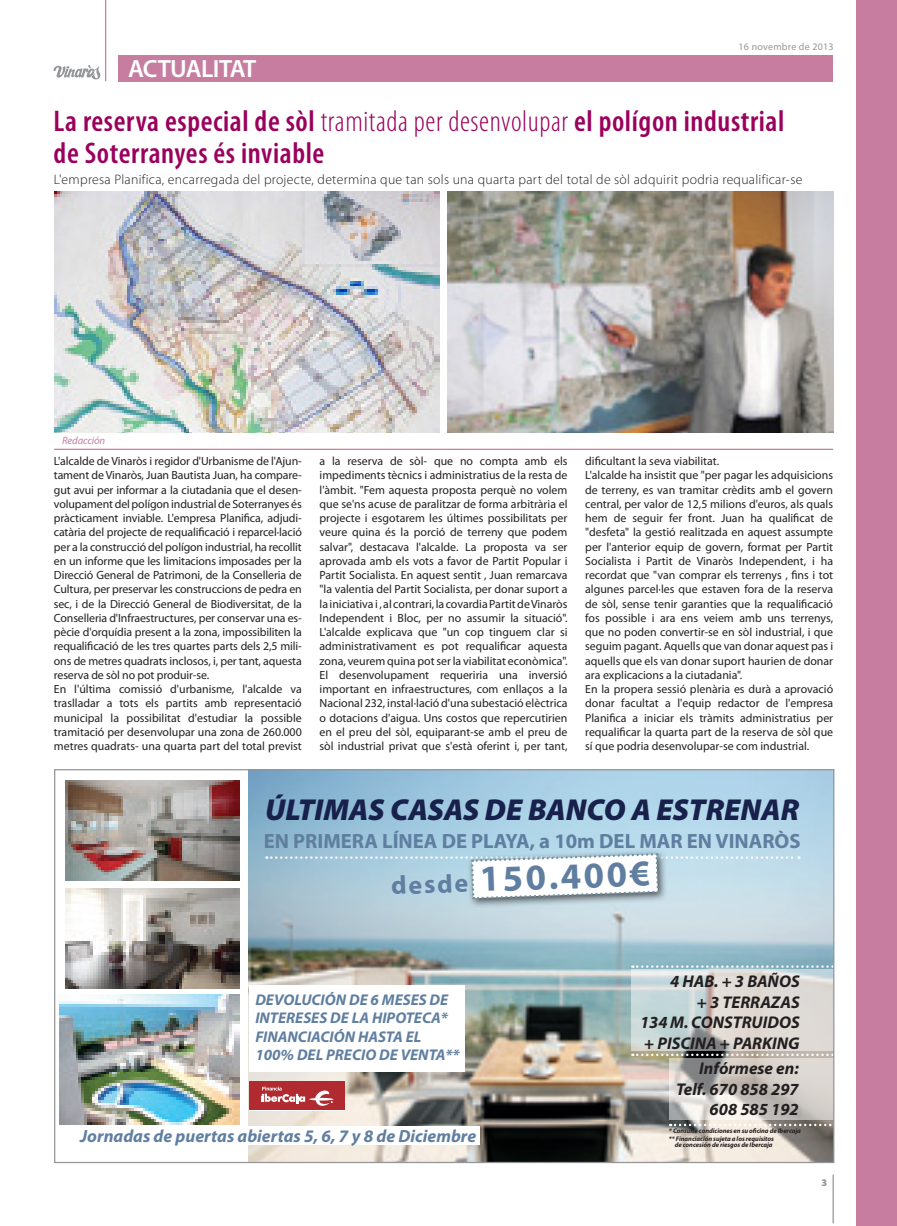
<style>
.page{position:relative;width:897px;height:1226px;background:#fff}
.page>*{position:absolute;margin:0;border:0;box-sizing:border-box;transform-origin:0 0}
.t1{font:700 36.75px "Myriad Pro";color:#5f7ea0}
.t2{font:italic 900 30.38px "Myriad Pro";color:#18204c}
.t3{font:600 condensed 30px/32.5px "Myriad Pro";letter-spacing:.02em;color:#9a015c}
.t4{font:600 25px "Myriad Pro";letter-spacing:-.02em;color:#fff}
.t5{font:700 20.62px "Myriad Pro";color:#5f7ea0}
.t6{font:italic 700 17.62px "Myriad Pro";color:#5f7ea0}
.t7{font:italic 700 17px/20.4px "Myriad Pro";color:#231f20;text-align:right}
.t8{font:italic 700 15.62px/18.4px "Myriad Pro";color:#5f7ea0}
.t9{font:300 13.75px "Myriad Pro";letter-spacing:.02em;color:#231f20}
.t10{font:11.88px/14.2px "Myriad Pro";color:#231f20}
.t11{font:italic 10.62px "Myriad Pro";letter-spacing:-.01em;color:#c77da0}
.t12{font:10px "Myriad Pro";letter-spacing:.025em;color:#939598}
.t13{font:900 10px "Myriad Pro";color:#939598}
.t14{font:italic 700 6.62px/8px "Myriad Pro";letter-spacing:-.01em;color:#231f20}
.s1{font-weight:300}
.s2{font-size:25.88px}
</style>
<div class="page">
<hr style="left:832px;top:1175px;width:1px;height:48px;background:#939598">
<hr style="left:105px;top:0;width:1px;height:81px;background:#c77da0">
<svg style="left:53px;top:65px;width:47px;height:15px"></svg>
<div style="left:119px;top:55px;width:714px;height:26px;background:#c77da0"></div>
<div style="left:856px;top:0;width:40px;height:1226px;background:#c77da0"></div>
<hr style="left:54px;top:449px;width:779px;height:1px;background:#c77da0">
<img style="left:55px;top:191px;width:385px;height:242px">
<img style="left:447px;top:191px;width:386px;height:242px">
<img style="left:249px;top:771px;width:583px;height:390px">
<svg style="left:669px;top:1059px;width:163px;height:61px;background:#cbc7c3"></svg>
<svg style="left:670px;top:1124px;width:162px;height:2px"></svg>
<svg style="left:631px;top:970px;width:201px;height:81px;background:#d3d5d2"></svg>
<div style="left:55px;top:1126px;width:424px;height:19px;background:#fff"></div>
<img style="left:59px;top:995px;width:181px;height:129px">
<img style="left:65px;top:781px;width:175px;height:100px">
<img style="left:65px;top:889px;width:175px;height:99px">
<div style="left:465px;top:848px;width:202px;height:60px;background:#231f20;opacity:.75"></div>
<svg style="left:266px;top:852px;width:533px;height:48px"></svg>
<svg style="left:632px;top:965px;width:200px;height:3px"></svg>
<svg style="left:632px;top:1054px;width:200px;height:2px"></svg>
<div style="left:249px;top:985px;width:215px;height:87px;background:#fff"></div>
<div style="left:249px;top:1081px;width:95px;height:29px;background:#b12a2f"></div>
<svg style="left:261px;top:1087px;width:44px;height:17px"></svg>
<svg style="left:315px;top:1090px;width:18px;height:16px"></svg>
<hr style="left:309px;top:1098px;width:24px;height:3px;background:#fff;border-radius:50%">
<h3 class="t4" style="left:128px;top:53px;width:130px">ACTUALITAT</h3>
<p class="t12" style="left:738px;top:41px;width:97px">16 novembre de 2013</p>
<h3 class="t3" style="left:54px;top:104px;width:732px">La reserva especial de sòl <span class="s1">tramitada per desenvolupar</span> el polígon industrial de Soterranyes és inviable</h3>
<p class="t9" style="left:54px;top:171px;width:750px">L'empresa Planifica, encarregada del projecte, determina que tan sols una quarta part del total de sòl adquirit podria requalificar-se</p>
<p class="t11" style="left:62px;top:434px;width:45px">Redacción</p>
<p class="t10" style="left:54px;top:454px;width:249px">L'alcalde de Vinaròs i regidor d'Urbanisme de l'Ajun&shy;tament de Vinaròs, Juan Bautista Juan, ha compare&shy;gut avui per informar a la ciutadania que el desen&shy;volupament del polígon industrial de Soterranyes és pràcticament inviable. L'empresa Planifica, adjudi&shy;catària del projecte de requalificació i reparcel·lació per a la construcció del polígon industrial, ha recollit en un informe que les limitacions imposades per la Direcció General de Patrimoni, de la Conselleria de Cultura, per preservar les construccions de pedra en sec, i de la Direcció General de Biodiversitat, de la Conselleria d'Infraestructures, per conservar una es&shy;pècie d'orquídia present a la zona, impossibiliten la requalificació de les tres quartes parts dels 2,5 mili&shy;ons de metres quadrats inclosos, i, per tant, aquesta reserva de sòl no pot produir-se.<br>En l'última comissió d'urbanisme, l'alcalde va traslladar a tots els partits amb representació municipal la possibilitat d'estudiar la possible tramitació per desenvolupar una zona de 260.000 metres quadrats- una quarta part del total previst</p>
<p class="t10" style="left:319px;top:454px;width:249px;text-align:justify">a la reserva de sòl- que no compta amb els impediments tècnics i administratius de la resta de l'àmbit. "Fem aquesta proposta perquè no volem que se'ns acuse de paralitzar de forma arbitrària el projecte i esgotarem les últimes possibilitats per veure quina és la porció de terreny que podem salvar", destacava l'alcalde. La proposta va ser aprovada amb els vots a favor de Partit Popular i Partit Socialista. En aquest sentit , Juan remarcava "la valentia del Partit Socialista, per donar suport a la iniciativa i , al contrari, la covardia Partit de Vinaròs Independent i Bloc, per no assumir la situació".<br>L'alcalde explicava que "un cop tinguem clar si administrativament es pot requalificar aquesta zona, veurem quina pot ser la viabilitat econòmica".<br>El desenvolupament requeriria una inversió important en infraestructures, com enllaços a la Nacional 232, instal·lació d'una subestació elèctrica o dotacions d'aigua. Uns costos que repercutirien en el preu del sòl, equiparant-se amb el preu de sòl industrial privat que s'està oferint i, per tant,</p>
<p class="t10" style="left:585px;top:454px;width:249px">dificultant la seva viabilitat.<br>L'alcalde ha insistit que "per pagar les adquisicions de terreny, es van tramitar crèdits amb el govern central, per valor de 12,5 milions d'euros, als quals hem de seguir fer front. Juan ha qualificat de "desfeta" la gestió realitzada en aquest assumpte per l'anterior equip de govern, format per Partit Socialista i Partit de Vinaròs Independent, i ha recordat que "van comprar els terrenys , fins i tot algunes parcel·les que estaven fora de la reserva de sòl, sense tenir garanties que la requalificació fos possible i ara ens veiem amb uns terrenys, que no poden convertir-se en sòl industrial, i que seguim pagant. Aquells que van donar aquest pas i aquells que els van donar suport haurien de donar ara explicacions a la ciutadania".<br>En la propera sessió plenària es durà a aprovació donar facultat a l'equip redactor de l'empresa Planifica a iniciar els tràmits administratius per requalificar la quarta part de la reserva de sòl que sí que podria desenvolupar-se com industrial.</p>
<h2 class="t2" style="left:265px;top:790px;width:535px">ÚLTIMAS CASAS DE BANCO A ESTRENAR</h2>
<h3 class="t5" style="left:264px;top:828px;width:538px">EN PRIMERA LÍNEA DE PLAYA, a 10m DEL MAR EN VINARÒS</h3>
<h1 class="t1" style="left:390px;top:858px;width:260px;rotate:-2deg"><span class="s2">desde</span> 150.400€</h1>
<h3 class="t8" style="left:255px;top:990px;width:206px">DEVOLUCIÓN DE 6 MESES DE<br>INTERESES DE LA HIPOTECA*<br>FINANCIACIÓN HASTA EL<br>100% DEL PRECIO DE VENTA**</h3>
<h3 class="t6" style="left:80px;top:1124px;width:397px">Jornadas de puertas abiertas 5, 6, 7 y 8 de Diciembre</h3>
<h3 class="t7" style="left:640px;top:971px;width:161px">4 HAB. + 3 BAÑOS<br>+ 3 TERRAZAS<br>134 M. CONSTRUIDOS + PISCINA + PARKING</h3>
<h3 class="t7" style="left:676px;top:1058px;width:124px">Infórmese en:<br>Telf. 670 858 297<br>608 585 192</h3>
<p class="t14" style="left:669px;top:1127px;width:133px">* Consulte condiciones en su oficina de Ibercaja ** Financiación sujeta a los requisitos</p>
<p class="t14" style="left:674px;top:1141px;width:99px">de concesión de riesgos de Ibercaja</p>
<p class="t13" style="left:821px;top:1176px;width:7px">3</p>
</div>
